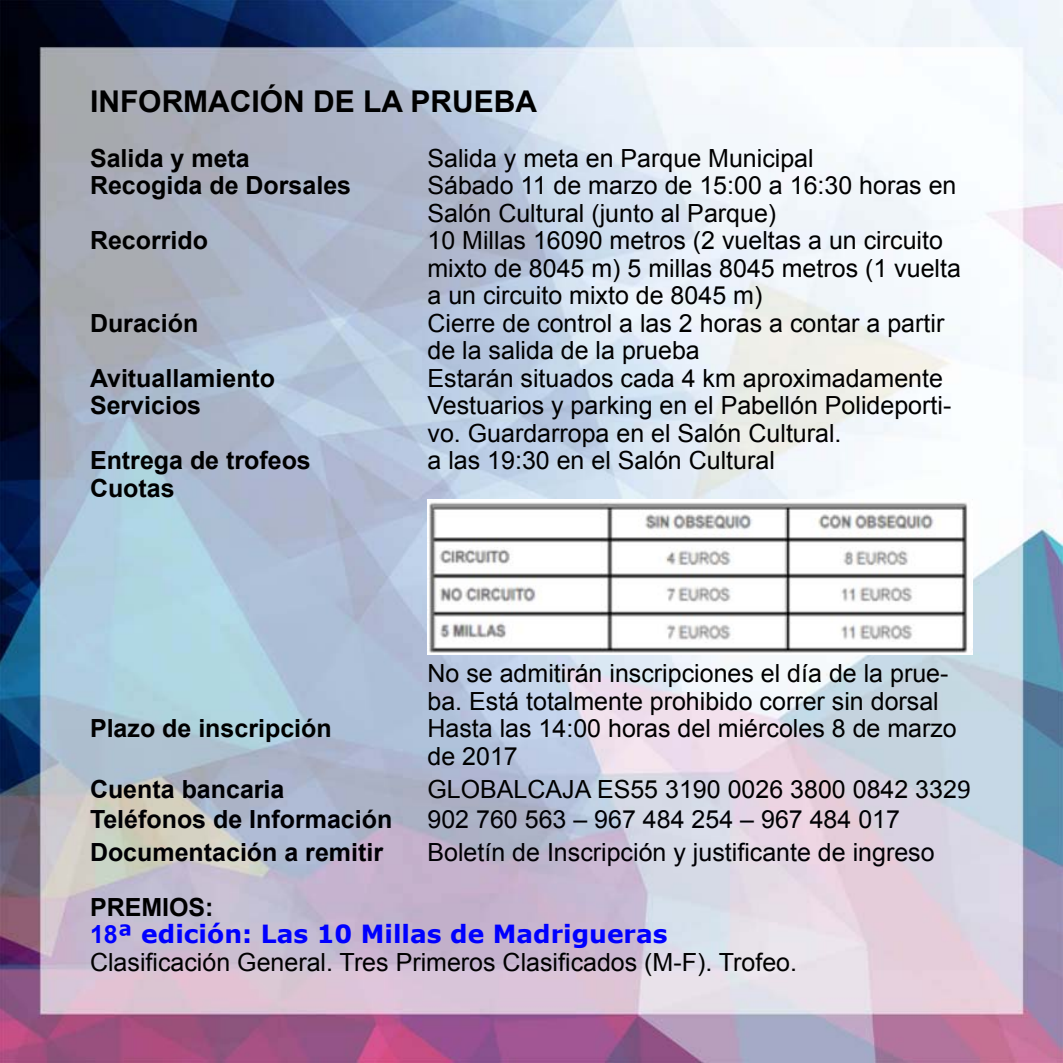
<style>
.page{position:relative;width:1063px;height:1063px;background:#fff}
.page>*{position:absolute;margin:0;border:0;box-sizing:border-box;transform-origin:0 0}
.t1{font:700 30px "Arial";color:#000}
.t2{font:25px/27.5px "Arial";color:#000}
.t3{font:700 25px "Arial";color:#000}
.t4{font:25px "Arial";color:#000004}
.t5{font:700 25px "Arial";color:#000004}
.t6{font:700 25px "Verdana";color:#00f}
.s1{font-family:"Calibri";font-size:27.5px;color:#000004}
.s2{font-family:"Arial"}
</style>
<div class="page">
<img style="left:0;top:0;width:1063px;height:1063px">
<img style="left:428px;top:499px;width:545px;height:156px">
<p class="t1" style="left:90px;top:81px;width:449px">INFORMACIÓN DE LA PRUEBA</p>
<p class="t3" style="left:90px;top:141px;width:161px">Salida y meta</p>
<p class="t2" style="left:428px;top:145px;width:388px">Salida y meta en Parque Municipal</p>
<p class="t3" style="left:90px;top:169px;width:263px">Recogida de Dorsales</p>
<p class="t2" style="left:428px;top:172px;width:531px">Sábado 11 de marzo de 15:00 a 16:30 horas en<br>Salón Cultural (junto al Parque)</p>
<p class="t3" style="left:90px;top:224px;width:120px">Recorrido</p>
<p class="t2" style="left:428px;top:227px;width:535px">10 Millas 16090 metros (2 vueltas a un circuito mixto de 8045 m) 5 millas 8045 metros (1 vuelta a un circuito mixto de 8045 m)</p>
<p class="t3" style="left:90px;top:306px;width:110px">Duración</p>
<p class="t2" style="left:428px;top:310px;width:518px">Cierre de control a las 2 horas a contar a partir de la salida de la prueba</p>
<p class="t3" style="left:90px;top:361px;width:187px">Avituallamiento</p>
<p class="t2" style="left:428px;top:365px;width:517px">Estarán situados cada 4 km aproximadamente</p>
<p class="t3" style="left:90px;top:389px;width:113px">Servicios</p>
<p class="t2" style="left:428px;top:392px;width:525px">Vestuarios y parking en el Pabellón Polideporti&shy;vo. Guardarropa en el Salón Cultural.</p>
<p class="t3" style="left:90px;top:444px;width:222px">Entrega de trofeos</p>
<p class="t2" style="left:428px;top:447px;width:349px">a las 19:30 en el Salón Cultural</p>
<p class="t3" style="left:90px;top:471px;width:86px">Cuotas</p>
<p class="t2" style="left:428px;top:660px;width:523px">No se admitirán inscripciones el día de la prue&shy;ba. Está totalmente prohibido correr sin dorsal</p>
<p class="t3" style="left:90px;top:712px;width:243px">Plazo de inscripción</p>
<p class="t2" style="left:428px;top:715px;width:531px">Hasta las 14:00 horas del miércoles 8 de marzo de 2017</p>
<p class="t5" style="left:90px;top:772px;width:196px">Cuenta bancaria</p>
<p class="t2" style="left:428px;top:775px;width:545px">GLOBALCAJA ES55 3190 0026 3800 0842 332<span class="s1">9</span></p>
<p class="t5" style="left:90px;top:802px;width:304px">Teléfonos de Información</p>
<p class="t4" style="left:428px;top:803px;width:474px">902 760 563 – 967 484 254 – 967 484 017</p>
<p class="t5" style="left:90px;top:835px;width:295px">Documentación a remitir</p>
<p class="t4" style="left:428px;top:836px;width:509px">Boletín de Inscripción y justificante de ingreso</p>
<p class="t3" style="left:90px;top:890px;width:125px">PREMIOS:</p>
<p class="t6" style="left:90px;top:918px;width:579px"><span class="s2">18</span>ª edición: Las 10 Millas de Madrigueras</p>
<p class="t2" style="left:90px;top:948px;width:709px">Clasificación General. Tres Primeros Clasificados (M-F). Trofeo.</p>
</div>
